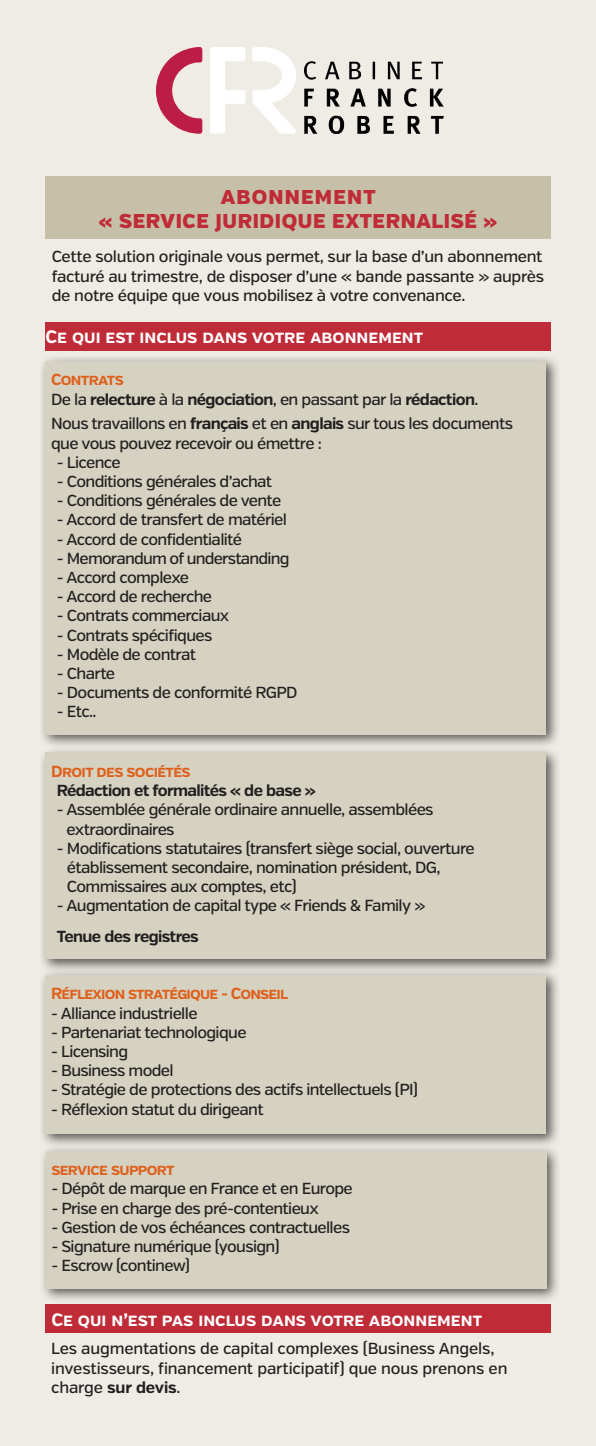
<style>
.page{position:relative;width:596px;height:1446px;background:#fff}
.page>*{position:absolute;margin:0;border:0;box-sizing:border-box;transform-origin:0 0}
.t1{font:900 20px/24px "Verb";letter-spacing:.03em;color:#bf2b37;text-align:center}
.t2{font:700 18px "Verb";color:#fff}
.t3{font:500 16px/19.2px "Verb";letter-spacing:-.04em;color:#231f20}
.t4{font:500 16px/19.2px "Verb";letter-spacing:-.01em;color:#231f20}
.t5{font:700 16px/19.2px "Verb";letter-spacing:-.04em;color:#231f20}
.t6{font:700 16px "Verb";letter-spacing:-.05em;color:#de601d}
.s1{color:#de601d}
.s2{font-weight:500}
.s3{font-weight:700}
</style>
<div class="page">
<div style="left:0;top:0;width:595px;height:1446px;background:#eeece4"></div>
<div style="left:46px;top:1304px;width:504px;height:28px;background:#bf2b37"></div>
<div style="left:45px;top:322px;width:505px;height:28px;background:#bf2b37"></div>
<div style="left:38px;top:354px;width:522px;height:395px;background:#231f20;opacity:.75"></div>
<div style="left:45px;top:361px;width:500px;height:373px;background:#d6d2c1"></div>
<div style="left:38px;top:746px;width:522px;height:228px;background:#231f20;opacity:.75"></div>
<div style="left:45px;top:753px;width:500px;height:206px;background:#d6d2c1"></div>
<div style="left:38px;top:968px;width:522px;height:181px;background:#231f20;opacity:.75"></div>
<div style="left:45px;top:975px;width:500px;height:159px;background:#d6d2c1"></div>
<div style="left:45px;top:177px;width:505px;height:62px;background:#c6c0a8"></div>
<div style="left:39px;top:1144px;width:522px;height:159px;background:#231f20;opacity:.75"></div>
<div style="left:46px;top:1151px;width:500px;height:137px;background:#d6d2c1"></div>
<img style="left:157px;top:47px;width:138px;height:87px">
<img style="left:304px;top:61px;width:139px;height:73px">
<p class="t1" style="left:99px;top:185px;width:399px">ABONNEMENT<br>« SERVICE JURIDIQUE EXTERNALISÉ »</p>
<p class="t3" style="left:52px;top:247px;width:493px;text-align:justify">Cette solution originale vous permet, sur la base d’un abonnement facturé au trimestre, de disposer d’une « bande passante » auprès de notre équipe que vous mobilisez à votre convenance.</p>
<p class="t2" style="left:45px;top:326px;width:379px">Ce qui est inclus dans votre abonnement</p>
<p class="t5" style="left:51px;top:370px;width:428px"><span class="s1">Contrats<br></span><span class="s2">De la</span> relecture <span class="s2">à la</span> négociation<span class="s2">, en passant par la</span> rédaction<span class="s2">.</span></p>
<p class="t3" style="left:51px;top:414px;width:463px">Nous travaillons en <span class="s3">français</span> et en <span class="s3">anglais</span> sur tous les documents que vous pouvez recevoir ou émettre :</p>
<p class="t3" style="left:57px;top:453px;width:65px">- Licence</p>
<p class="t3" style="left:57px;top:472px;width:217px">- Conditions générales d’achat</p>
<p class="t3" style="left:57px;top:491px;width:226px">- Conditions générales de vente</p>
<p class="t3" style="left:57px;top:510px;width:231px">- Accord de transfert de matériel</p>
<p class="t3" style="left:57px;top:530px;width:187px">- Accord de confidentialité</p>
<p class="t3" style="left:57px;top:549px;width:234px">- Memorandum of understanding</p>
<p class="t3" style="left:57px;top:568px;width:134px">- Accord complexe</p>
<p class="t3" style="left:57px;top:587px;width:157px">- Accord de recherche</p>
<p class="t3" style="left:57px;top:606px;width:174px">- Contrats commerciaux</p>
<p class="t3" style="left:57px;top:626px;width:157px">- Contrats spécifiques</p>
<p class="t3" style="left:57px;top:645px;width:141px">- Modèle de contrat</p>
<p class="t3" style="left:57px;top:664px;width:60px">- Charte</p>
<p class="t3" style="left:57px;top:683px;width:242px">- Documents de conformité RGPD</p>
<p class="t3" style="left:57px;top:702px;width:41px">- Etc..</p>
<p class="t6" style="left:51px;top:761px;width:141px">Droit des sociétés</p>
<p class="t5" style="left:57px;top:781px;width:260px">Rédaction et formalités « de base »</p>
<p class="t3" style="left:66px;top:800px;width:368px;text-indent:-10px">- Assemblée générale ordinaire annuelle, assemblées extraordinaires</p>
<p class="t3" style="left:67px;top:839px;width:409px;text-indent:-10px">- Modifications statutaires (transfert siège social, ouverture établissement secondaire, nomination président, DG,<br>Commissaires aux comptes, etc)</p>
<p class="t3" style="left:57px;top:896px;width:369px">- Augmentation de capital type « Friends &amp; Family »</p>
<p class="t5" style="left:57px;top:927px;width:143px">Tenue des registres</p>
<p class="t6" style="left:51px;top:984px;width:238px">Réflexion stratégique - Conseil</p>
<p class="t3" style="left:51px;top:1003px;width:148px">- Alliance industrielle</p>
<p class="t3" style="left:51px;top:1023px;width:197px">- Partenariat technologique</p>
<p class="t3" style="left:51px;top:1042px;width:79px">- Licensing</p>
<p class="t3" style="left:51px;top:1061px;width:124px">- Business model</p>
<p class="t3" style="left:51px;top:1080px;width:368px">- Stratégie de protections des actifs intellectuels (PI)</p>
<p class="t3" style="left:51px;top:1099px;width:214px">- Réflexion statut du dirigeant</p>
<p class="t6" style="left:51px;top:1160px;width:125px">service support</p>
<p class="t3" style="left:51px;top:1179px;width:303px">- Dépôt de marque en France et en Europe</p>
<p class="t3" style="left:51px;top:1198px;width:269px">- Prise en charge des pré-contentieux</p>
<p class="t3" style="left:51px;top:1218px;width:300px">- Gestion de vos échéances contractuelles</p>
<p class="t3" style="left:51px;top:1237px;width:230px">- Signature numérique (yousign)</p>
<p class="t3" style="left:51px;top:1256px;width:140px">- Escrow (continew)</p>
<p class="t2" style="left:51px;top:1308px;width:432px">Ce qui n’est pas inclus dans votre abonnement</p>
<p class="t4" style="left:51px;top:1339px;width:457px">Les augmentations de capital complexes (Business Angels, investisseurs, financement participatif) que nous prenons en charge <span class="s3">sur devis</span>.</p>
</div>
